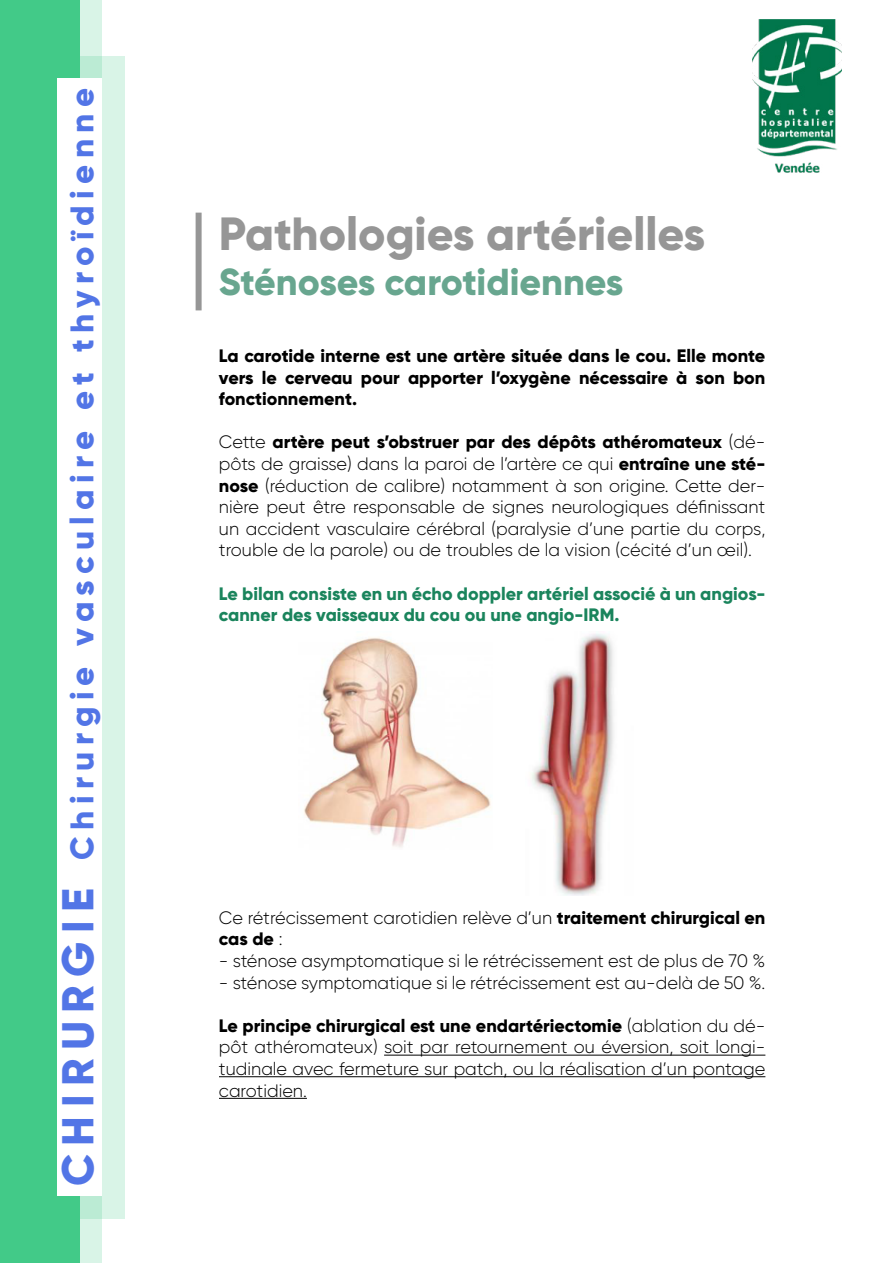
<style>
.page{position:relative;width:893px;height:1263px;background:#fff}
.page>*{position:absolute;margin:0;border:0;box-sizing:border-box;transform-origin:0 0}
.t1{font:800 46.5px "Gilroy";color:#969696}
.t2{font:800 37.5px "Gilroy";letter-spacing:-.01em;color:#68a68f}
.t3{font:800 32.7px "Gilroy";letter-spacing:.19em;color:#5275e6}
.t4{font:300 18px/21.6px "Gilroy";color:#000;text-align:justify}
.t5{font:800 18px/21.6px "Gilroy";color:#000;text-align:justify}
.t6{font:800 18px/21.6px "Gilroy";color:#1a845c}
.s1{font-size:44.55px}
.s2{font-weight:800}
</style>
<div class="page">
<div style="left:22px;top:0;width:80px;height:1263px;background:#d9f4e7"></div>
<div style="left:63px;top:56px;width:61px;height:1162px;background:#d9f4e7"></div>
<div style="left:0;top:0;width:80px;height:1263px;background:#42ca88"></div>
<div style="left:57px;top:78px;width:45px;height:1118px;background:#fff"></div>
<img style="left:753px;top:19px;width:89px;height:154px">
<div style="left:196px;top:213px;width:6px;height:97px;background:#969696"></div>
<hr style="left:384px;top:1055px;width:381px;height:1px;background:#000">
<hr style="left:219px;top:1076px;width:546px;height:1px;background:#000">
<hr style="left:219px;top:1098px;width:88px;height:1px;background:#000">
<img style="left:304px;top:637px;width:187px;height:211px">
<img style="left:532px;top:633px;width:82px;height:262px">
<h3 class="t3" style="left:61px;top:1186px;width:1099px;rotate:-90deg"><span class="s1">CHIRURGIE</span> Chirurgie vasculaire et thyroïdienne</h3>
<h1 class="t1" style="left:219px;top:204px;width:488px">Pathologies artérielles</h1>
<h2 class="t2" style="left:219px;top:258px;width:406px">Sténoses carotidiennes</h2>
<p class="t5" style="left:219px;top:345px;width:548px">La carotide interne est une artère située dans le cou. Elle monte vers le cerveau pour apporter l’oxygène nécessaire à son bon fonctionnement.</p>
<p class="t4" style="left:219px;top:431px;width:548px">Cette <span class="s2">artère peut s’obstruer par des dépôts athéromateux</span> (dé&shy;pôts de graisse) dans la paroi de l’artère ce qui <span class="s2">entraîne une sté&shy;nose</span> (réduction de calibre) notamment à son origine. Cette der&shy;nière peut être responsable de signes neurologiques définissant un accident vasculaire cérébral (paralysie d’une partie du corps, trouble de la parole) ou de troubles de la vision (cécité d’un œil).</p>
<p class="t6" style="left:219px;top:582px;width:548px">Le bilan consiste en un écho doppler artériel associé à un angios&shy;canner des vaisseaux du cou ou une angio-IRM.</p>
<p class="t4" style="left:219px;top:906px;width:548px">Ce rétrécissement carotidien relève d’un <span class="s2">traitement chirurgical en cas de</span> :</p>
<p class="t4" style="left:219px;top:950px;width:548px">- sténose asymptomatique si le rétrécissement est de plus de 70 %</p>
<p class="t4" style="left:219px;top:971px;width:548px">- sténose symptomatique si le rétrécissement est au-delà de 50 %.</p>
<p class="t4" style="left:219px;top:1014px;width:548px"><span class="s2">Le principe chirurgical est une endartériectomie</span> (ablation du dé&shy;pôt athéromateux) soit par retournement ou éversion, soit longi&shy;tudinale avec fermeture sur patch, ou la réalisation d’un pontage carotidien.</p>
</div>
